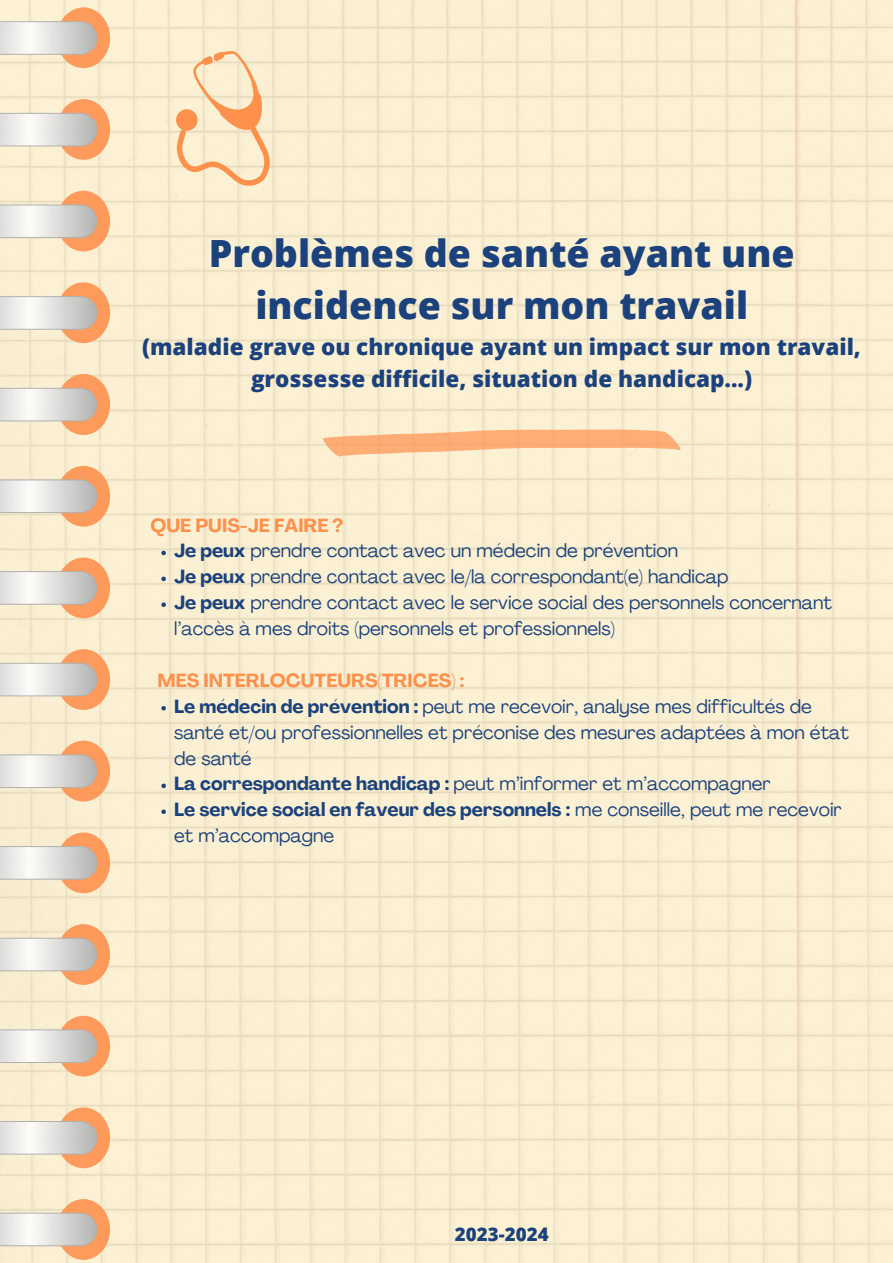
<style>
.page{position:relative;width:893px;height:1263px;background:#fff}
.page>*{position:absolute;margin:0;border:0;box-sizing:border-box;transform-origin:0 0}
.t1{font:800 37.5px/52.3px "Open Sans";color:#1b427c;text-align:center}
.t2{font:800 22.5px/31.5px "Open Sans";color:#1b427c;text-align:center}
.t3{font:18.75px/25.9px "Agrandir";color:#1b427c}
.t4{font:700 18.75px "Agrandir";color:#ff914d}
.t5{font:800 18.75px "Open Sans";color:#1b427c}
.s1{font-weight:700}
</style>
<div class="page">
<img style="left:0;top:0;width:893px;height:1263px">
<svg style="left:323px;top:429px;width:357px;height:27px;background:#fcc293"></svg>
<svg style="left:176px;top:51px;width:98px;height:137px;background:#fadbb6"></svg>
<svg style="left:161px;top:551px;width:5px;height:4px"></svg>
<svg style="left:161px;top:577px;width:5px;height:4px"></svg>
<svg style="left:161px;top:602px;width:5px;height:5px"></svg>
<svg style="left:161px;top:706px;width:5px;height:4px"></svg>
<svg style="left:161px;top:784px;width:5px;height:4px"></svg>
<svg style="left:161px;top:809px;width:5px;height:5px"></svg>
<svg style="left:57px;top:7px;width:53px;height:1253px;background:#fac99d"></svg>
<svg style="left:0;top:21px;width:97px;height:1225px;background:#eedfc8"></svg>
<p class="t1" style="left:209px;top:226px;width:587px">Problèmes de santé ayant une incidence sur mon travail</p>
<p class="t2" style="left:142px;top:331px;width:720px">(maladie grave ou chronique ayant un impact sur mon travail, grossesse difficile, situation de handicap...)</p>
<p class="t4" style="left:150px;top:517px;width:194px">QUE PUIS-JE FAIRE ?</p>
<p class="t3" style="left:174px;top:540px;width:505px"><span class="s1">Je peux</span> prendre contact avec un médecin de prévention</p>
<p class="t3" style="left:174px;top:566px;width:556px"><span class="s1">Je peux</span> prendre contact avec le/la correspondant(e) handicap</p>
<p class="t3" style="left:174px;top:592px;width:659px"><span class="s1">Je peux</span> prendre contact avec le service social des personnels concernant l’accès à mes droits (personnels et professionnels)</p>
<p class="t4" style="left:158px;top:673px;width:308px">MES INTERLOCUTEURS(TRICES) :</p>
<p class="t3" style="left:174px;top:695px;width:676px"><span class="s1">Le médecin de prévention :</span> peut me recevoir, analyse mes difficultés de santé et/ou professionnelles et préconise des mesures adaptées à mon état de santé</p>
<p class="t3" style="left:174px;top:773px;width:598px"><span class="s1">La correspondante handicap :</span> peut m’informer et m’accompagner</p>
<p class="t3" style="left:174px;top:799px;width:669px"><span class="s1">Le service social en faveur des personnels :</span> me conseille, peut me recevoir et m’accompagne</p>
<p class="t5" style="left:455px;top:1221px;width:95px">2023-2024</p>
</div>
